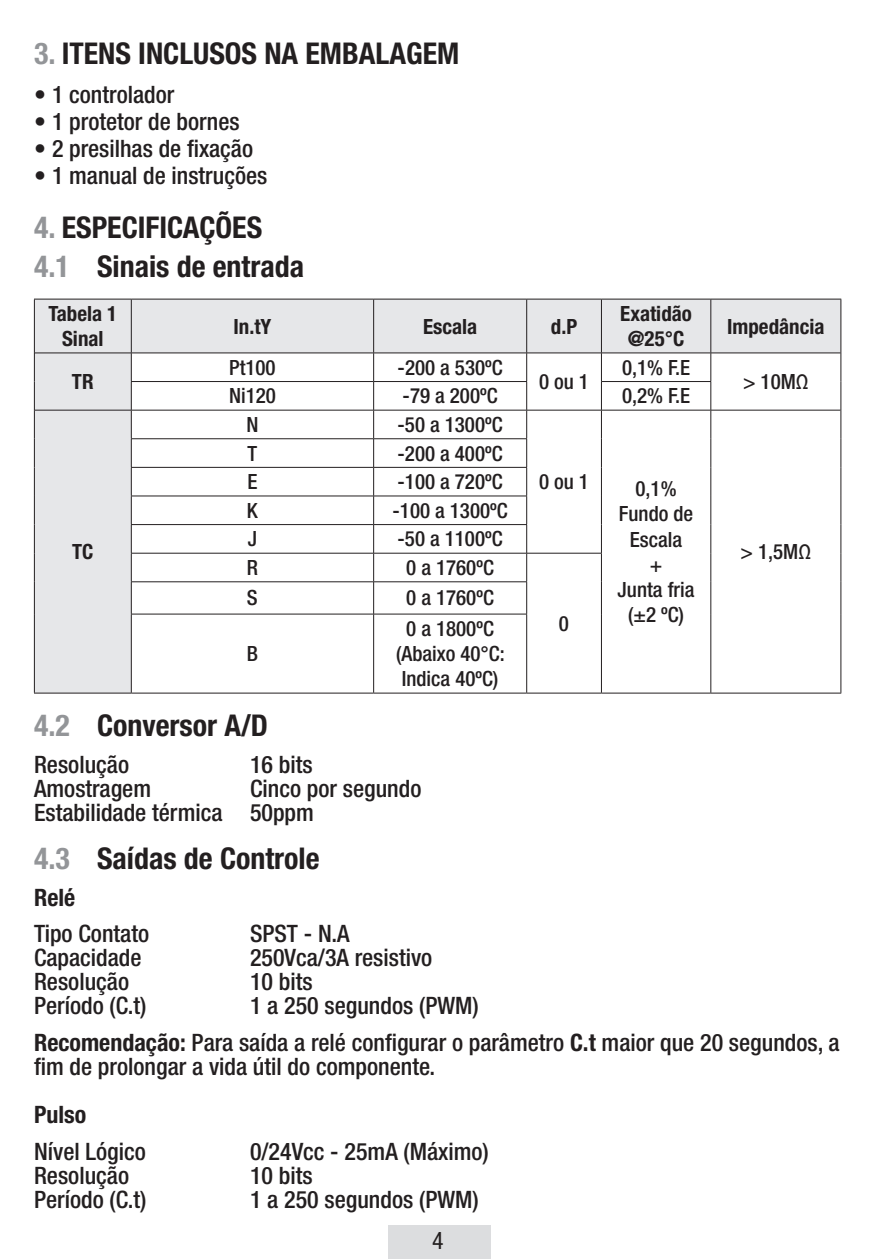
<style>
.page{position:relative;width:893px;height:1259px;background:#fff}
.page>*{position:absolute;margin:0;border:0;box-sizing:border-box;transform-origin:0 0}
.t1{font:700 condensed 30px/39.3px "Helvetica Neue LT Std";color:#231f20}
.t2{font:500 condensed 24px/24px "Helvetica Neue LT Std";color:#231f20}
.t3{font:700 condensed 24px "Helvetica Neue LT Std";color:#231f20}
.t4{font:condensed 24px "Helvetica Neue LT Std";color:#231f20}
.t5{font:500 condensed 21px/25.2px "Helvetica Neue LT Std";color:#231f20;text-align:center}
.t6{font:700 condensed 21px/25.2px "Helvetica Neue LT Std";color:#231f20;text-align:center}
.s1{color:#939598}
.s2{font-weight:700}
</style>
<div class="page">
<div style="left:388px;top:1225px;width:103px;height:34px;background:#dcdddf"></div>
<svg style="left:35px;top:300px;width:805px;height:392px"></svg>
<hr style="left:34px;top:299px;width:97px;height:1px;background:#231f20">
<hr style="left:34px;top:299px;width:1px;height:54px;background:#231f20">
<hr style="left:131px;top:299px;width:243px;height:1px;background:#231f20">
<hr style="left:374px;top:299px;width:153px;height:1px;background:#231f20">
<hr style="left:527px;top:299px;width:74px;height:1px;background:#231f20">
<hr style="left:601px;top:299px;width:110px;height:1px;background:#231f20">
<hr style="left:711px;top:299px;width:130px;height:1px;background:#231f20">
<hr style="left:840px;top:299px;width:1px;height:54px;background:#231f20">
<svg style="left:34px;top:353px;width:1px;height:229px"></svg>
<svg style="left:840px;top:353px;width:1px;height:229px"></svg>
<hr style="left:34px;top:582px;width:1px;height:32px;background:#231f20">
<hr style="left:840px;top:582px;width:1px;height:32px;background:#231f20">
<hr style="left:34px;top:614px;width:1px;height:79px;background:#231f20">
<hr style="left:840px;top:614px;width:1px;height:79px;background:#231f20">
<hr style="left:34px;top:692px;width:97px;height:1px;background:#231f20">
<hr style="left:131px;top:692px;width:243px;height:1px;background:#231f20">
<hr style="left:374px;top:692px;width:153px;height:1px;background:#231f20">
<hr style="left:527px;top:692px;width:74px;height:1px;background:#231f20">
<hr style="left:601px;top:692px;width:110px;height:1px;background:#231f20">
<hr style="left:711px;top:692px;width:130px;height:1px;background:#231f20">
<hr style="left:131px;top:299px;width:1px;height:54px;background:#231f20">
<hr style="left:373px;top:299px;width:1px;height:54px;background:#231f20">
<hr style="left:526px;top:299px;width:1px;height:54px;background:#231f20">
<hr style="left:601px;top:299px;width:1px;height:54px;background:#231f20">
<hr style="left:710px;top:299px;width:1px;height:54px;background:#231f20">
<hr style="left:35px;top:352px;width:96px;height:1px;background:#231f20">
<hr style="left:131px;top:352px;width:243px;height:1px;background:#231f20">
<hr style="left:374px;top:352px;width:153px;height:1px;background:#231f20">
<hr style="left:527px;top:352px;width:74px;height:1px;background:#231f20">
<hr style="left:601px;top:352px;width:110px;height:1px;background:#231f20">
<hr style="left:711px;top:352px;width:129px;height:1px;background:#231f20">
<hr style="left:131px;top:381px;width:243px;height:1px;background:#231f20">
<hr style="left:374px;top:381px;width:153px;height:1px;background:#231f20">
<hr style="left:601px;top:381px;width:110px;height:1px;background:#231f20">
<hr style="left:35px;top:410px;width:96px;height:1px;background:#231f20">
<hr style="left:131px;top:410px;width:243px;height:1px;background:#231f20">
<hr style="left:374px;top:410px;width:153px;height:1px;background:#231f20">
<hr style="left:527px;top:410px;width:74px;height:1px;background:#231f20">
<hr style="left:601px;top:410px;width:110px;height:1px;background:#231f20">
<hr style="left:711px;top:410px;width:129px;height:1px;background:#231f20">
<hr style="left:131px;top:438px;width:243px;height:1px;background:#231f20">
<hr style="left:374px;top:438px;width:153px;height:1px;background:#231f20">
<hr style="left:131px;top:467px;width:243px;height:1px;background:#231f20">
<hr style="left:374px;top:467px;width:153px;height:1px;background:#231f20">
<hr style="left:131px;top:495px;width:243px;height:1px;background:#231f20">
<hr style="left:374px;top:495px;width:153px;height:1px;background:#231f20">
<hr style="left:131px;top:524px;width:243px;height:1px;background:#231f20">
<hr style="left:374px;top:524px;width:153px;height:1px;background:#231f20">
<hr style="left:131px;top:553px;width:243px;height:1px;background:#231f20">
<svg style="left:131px;top:353px;width:1px;height:228px"></svg>
<hr style="left:374px;top:553px;width:153px;height:1px;background:#231f20">
<svg style="left:373px;top:353px;width:1px;height:228px"></svg>
<hr style="left:527px;top:553px;width:75px;height:1px;background:#231f20">
<svg style="left:526px;top:353px;width:1px;height:228px"></svg>
<svg style="left:601px;top:353px;width:1px;height:229px"></svg>
<svg style="left:710px;top:353px;width:1px;height:229px"></svg>
<hr style="left:131px;top:581px;width:243px;height:1px;background:#231f20">
<hr style="left:131px;top:582px;width:1px;height:32px;background:#231f20">
<hr style="left:374px;top:581px;width:153px;height:1px;background:#231f20">
<hr style="left:373px;top:582px;width:1px;height:32px;background:#231f20">
<hr style="left:526px;top:582px;width:1px;height:32px;background:#231f20">
<hr style="left:601px;top:582px;width:1px;height:32px;background:#231f20">
<hr style="left:710px;top:582px;width:1px;height:32px;background:#231f20">
<hr style="left:131px;top:613px;width:243px;height:1px;background:#231f20">
<hr style="left:131px;top:614px;width:1px;height:79px;background:#231f20">
<hr style="left:374px;top:613px;width:153px;height:1px;background:#231f20">
<hr style="left:373px;top:614px;width:1px;height:79px;background:#231f20">
<hr style="left:526px;top:614px;width:1px;height:79px;background:#231f20">
<hr style="left:601px;top:614px;width:1px;height:79px;background:#231f20">
<hr style="left:710px;top:614px;width:1px;height:79px;background:#231f20">
<p class="t1" style="left:34px;top:33px;width:66px"><span class="s1">3.</span> itens</p>
<p class="t1" style="left:138px;top:33px;width:323px">inclusos NA EMBALAGEM</p>
<p class="t2" style="left:34px;top:82px;width:142px">• 1 controlador</p>
<p class="t2" style="left:34px;top:109px;width:207px">• 1 protetor de bornes</p>
<p class="t2" style="left:34px;top:136px;width:221px">• 2 presilhas de fixação</p>
<p class="t2" style="left:34px;top:163px;width:235px">• 1 manual de instruções</p>
<p class="t1" style="left:34px;top:207px;width:272px"><span class="s1">4.</span> ESPECIFICAÇÕES<br><span class="s1">4.1</span> Sinais de entrada</p>
<p class="t6" style="left:48px;top:300px;width:70px">Tabela 1<br>Sinal</p>
<p class="t6" style="left:233px;top:313px;width:40px">In.tY</p>
<p class="t6" style="left:423px;top:313px;width:56px">Escala</p>
<p class="t6" style="left:551px;top:313px;width:28px">d.P</p>
<p class="t6" style="left:620px;top:300px;width:73px">Exatidão @25°C</p>
<p class="t6" style="left:72px;top:369px;width:12px">TR</p>
<p class="t6" style="left:72px;top:539px;width:23px">TC</p>
<p class="t5" style="left:229px;top:354px;width:48px">Pt100</p>
<p class="t5" style="left:398px;top:354px;width:106px">-200 a 530ºC</p>
<p class="t5" style="left:622px;top:354px;width:70px">0,1% F.E</p>
<p class="t5" style="left:539px;top:369px;width:51px">0 ou 1</p>
<p class="t5" style="left:229px;top:383px;width:48px">Ni120</p>
<p class="t5" style="left:403px;top:383px;width:96px">-79 a 200ºC</p>
<p class="t5" style="left:622px;top:383px;width:70px">0,2% F.E</p>
<p class="t5" style="left:246px;top:411px;width:14px">N</p>
<p class="t5" style="left:398px;top:411px;width:106px">-50 a 1300ºC</p>
<p class="t5" style="left:248px;top:440px;width:11px">T</p>
<p class="t5" style="left:398px;top:440px;width:106px">-200 a 400ºC</p>
<p class="t5" style="left:247px;top:469px;width:12px">E</p>
<p class="t5" style="left:398px;top:469px;width:106px">-100 a 720ºC</p>
<p class="t5" style="left:247px;top:497px;width:12px">K</p>
<p class="t5" style="left:393px;top:497px;width:117px">-100 a 1300ºC</p>
<p class="t5" style="left:248px;top:526px;width:11px">J</p>
<p class="t5" style="left:398px;top:526px;width:106px">-50 a 1100ºC</p>
<p class="t5" style="left:247px;top:555px;width:13px">R</p>
<p class="t5" style="left:406px;top:555px;width:89px">0 a 1760ºC</p>
<p class="t5" style="left:247px;top:585px;width:12px">S</p>
<p class="t5" style="left:406px;top:585px;width:89px">0 a 1760ºC</p>
<p class="t5" style="left:247px;top:641px;width:13px">B</p>
<p class="t5" style="left:396px;top:615px;width:110px">0 a 1800ºC (Abaixo 40°C:<br>Indica 40ºC)</p>
<p class="t5" style="left:539px;top:469px;width:51px">0 ou 1</p>
<p class="t5" style="left:618px;top:476px;width:78px">0,1%<br>Fundo de<br>Escala<br>+<br>Junta fria (±2 ºC)</p>
<p class="t5" style="left:559px;top:610px;width:12px">0</p>
<p class="t6" style="left:727px;top:313px;width:99px">Impedância</p>
<p class="t5" style="left:743px;top:369px;width:67px">&gt; 10MΩ</p>
<p class="t5" style="left:740px;top:539px;width:72px">&gt; 1,5MΩ</p>
<p class="t1" style="left:34px;top:705px;width:236px"><span class="s1">4.2</span> Conversor A/D</p>
<p class="t2" style="left:34px;top:752px;width:97px">Resolução</p>
<p class="t2" style="left:250px;top:752px;width:64px">16 bits</p>
<p class="t2" style="left:34px;top:776px;width:119px">Amostragem</p>
<p class="t2" style="left:34px;top:776px;width:389px;text-indent:216px">Cinco por segundo<br>Estabilidade térmica 50ppm</p>
<p class="t1" style="left:34px;top:838px;width:287px"><span class="s1">4.3</span> Saídas de Controle</p>
<p class="t3" style="left:34px;top:882px;width:43px">Relé</p>
<p class="t2" style="left:34px;top:921px;width:117px">Tipo Contato</p>
<p class="t2" style="left:250px;top:921px;width:101px">SPST - N.A</p>
<p class="t2" style="left:34px;top:945px;width:109px">Capacidade</p>
<p class="t2" style="left:250px;top:945px;width:184px">250Vca/3A resistivo</p>
<p class="t2" style="left:34px;top:969px;width:97px">Resolução</p>
<p class="t2" style="left:250px;top:969px;width:64px">10 bits</p>
<p class="t2" style="left:34px;top:993px;width:114px">Período (C.t)</p>
<p class="t2" style="left:34px;top:987px;width:807px;line-height:36.6px;text-indent:216px">1 a 250 segundos (PWM)<br><span class="s2">Recomendação:</span> Para saída a relé configurar o parâmetro <span class="s2">C.t</span> maior que 20 segundos, a</p>
<p class="t2" style="left:34px;top:1054px;width:403px">fim de prolongar a vida útil do componente.</p>
<p class="t3" style="left:34px;top:1100px;width:54px">Pulso</p>
<p class="t2" style="left:34px;top:1139px;width:113px">Nível Lógico</p>
<p class="t2" style="left:250px;top:1139px;width:240px">0/24Vcc - 25mA (Máximo)</p>
<p class="t2" style="left:34px;top:1163px;width:97px">Resolução</p>
<p class="t2" style="left:250px;top:1163px;width:64px">10 bits</p>
<p class="t2" style="left:34px;top:1187px;width:114px">Período (C.t)</p>
<p class="t2" style="left:250px;top:1187px;width:230px">1 a 250 segundos (PWM)</p>
<p class="t4" style="left:432px;top:1226px;width:13px">4</p>
</div>
